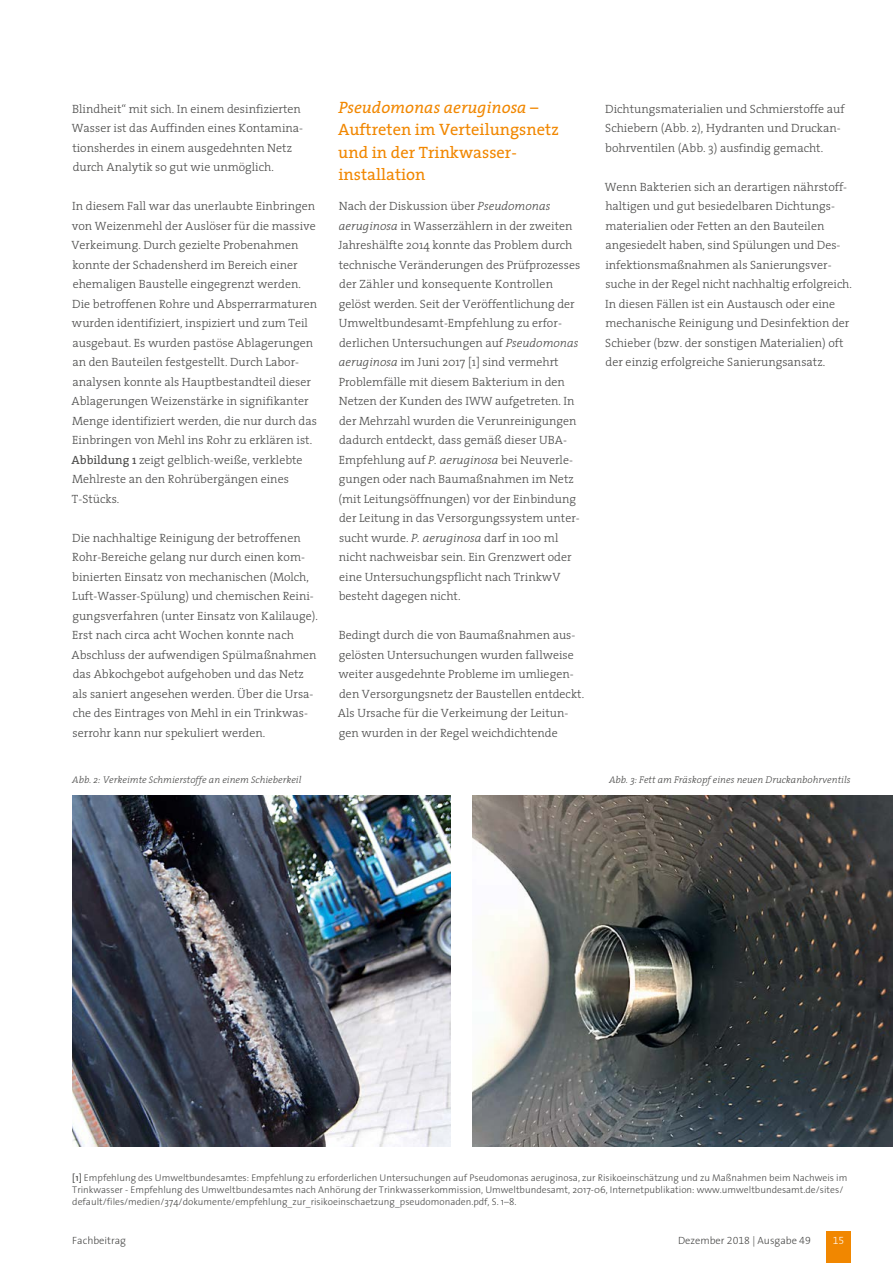
<style>
.page{position:relative;width:893px;height:1263px;background:#fff}
.page>*{position:absolute;margin:0;border:0;box-sizing:border-box;transform-origin:0 0}
.Fliesstext{font:16.5px/22.5px "The Serif 5";color:#f18700}
.Fliesstext-2{font:italic 16.5px "The Serif 5";color:#f18700}
.Fliesstext-3{font:300 12px/19.5px "The Serif 3";color:#494948}
.Fliesstext-4{font:300 10.5px "The Sans 3";color:#494948}
.t1{font:10.5px "The Sans 3 Light Expert";color:#fff}
.t2{font:300 9.75px/12px "The Sans 3";color:#494948}
.Bildunterschrift{font:italic 300 9.75px "The Serif 3";color:#494948}
.s1{font-family:"The Serif 5";font-weight:400}
.s2{font-style:normal}
.s3{font-style:italic}
.s4{font-family:"The Sans 5";font-weight:400}
.s5{font-family:"The Sans 3 Light Expert";font-weight:400}
</style>
<div class="page">
<div style="left:826px;top:1231px;width:24px;height:32px;background:#f18700"></div>
<img style="left:72px;top:795px;width:379px;height:351px">
<img style="left:472px;top:795px;width:421px;height:351px">
<p class="Fliesstext-3" style="left:72px;top:98px;width:233px">Blindheit“ mit sich. In einem desinfizierten Wasser ist das Auffinden eines Kontamina&shy;tionsherdes in einem ausgedehnten Netz durch Analytik so gut wie unmöglich.</p>
<p class="Fliesstext-3" style="left:72px;top:196px;width:247px">In diesem Fall war das unerlaubte Einbringen von Weizenmehl der Auslöser für die massive Verkeimung. Durch gezielte Probenahmen konnte der Schadensherd im Bereich einer ehemaligen Baustelle eingegrenzt werden.<br>Die betroffenen Rohre und Absperrarmaturen wurden identifiziert, inspiziert und zum Teil ausgebaut. Es wurden pastöse Ablagerungen an den Bauteilen festgestellt. Durch Labor&shy;analysen konnte als Hauptbestandteil dieser Ablagerungen Weizenstärke in signifikanter Menge identifiziert werden, die nur durch das Einbringen von Mehl ins Rohr zu erklären ist.<br><span class="s1">Abbildung 1</span> zeigt gelblich-weiße, verklebte Mehlreste an den Rohrübergängen eines T-Stücks.</p>
<p class="Fliesstext-3" style="left:72px;top:527px;width:248px">Die nachhaltige Reinigung der betroffenen Rohr-Bereiche gelang nur durch einen kom&shy;binierten Einsatz von mechanischen (Molch, Luft-Wasser-Spülung) und chemischen Reini&shy;gungsverfahren (unter Einsatz von Kalilauge).<br>Erst nach circa acht Wochen konnte nach Abschluss der aufwendigen Spülmaßnahmen das Abkochgebot aufgehoben und das Netz als saniert angesehen werden. Über die Ursa&shy;che des Eintrages von Mehl in ein Trinkwas&shy;serrohr kann nur spekuliert werden.</p>
<p class="Fliesstext-2" style="left:338px;top:93px;width:202px">Pseudomonas aeruginosa <span class="s2">–</span></p>
<p class="Fliesstext" style="left:338px;top:118px;width:222px">Auftreten im Verteilungsnetz und in der Trinkwasser&shy;installation</p>
<p class="Fliesstext-3" style="left:338px;top:196px;width:243px">Nach der Diskussion über <span class="s3">Pseudomonas aeruginosa</span> in Wasserzählern in der zweiten Jahreshälfte 2014 konnte das Problem durch technische Veränderungen des Prüfprozesses der Zähler und konsequente Kontrollen gelöst werden. Seit der Veröffentlichung der Umweltbundesamt-Empfehlung zu erfor&shy;derlichen Untersuchungen auf <span class="s3">Pseudomonas aeruginosa</span> im Juni 2017 [1] sind vermehrt Problemfälle mit diesem Bakterium in den Netzen der Kunden des IWW aufgetreten. In der Mehrzahl wurden die Verunreinigungen dadurch entdeckt, dass gemäß dieser UBA-Empfehlung auf <span class="s3">P. aeruginosa</span> bei Neuverle&shy;gungen oder nach Baumaßnahmen im Netz (mit Leitungsöffnungen) vor der Einbindung der Leitung in das Versorgungssystem unter&shy;sucht wurde. <span class="s3">P. aeruginosa</span> darf in 100 ml nicht nachweisbar sein. Ein Grenzwert oder eine Untersuchungspflicht nach TrinkwV besteht dagegen nicht.</p>
<p class="Fliesstext-3" style="left:338px;top:625px;width:248px">Bedingt durch die von Baumaßnahmen aus&shy;gelösten Untersuchungen wurden fallweise weiter ausgedehnte Probleme im umliegen&shy;den Versorgungsnetz der Baustellen entdeckt.<br>Als Ursache für die Verkeimung der Leitun&shy;gen wurden in der Regel weichdichtende</p>
<p class="Fliesstext-3" style="left:605px;top:98px;width:241px">Dichtungsmaterialien und Schmierstoffe auf<br>Schiebern (Abb. 2), Hydranten und Druckan&shy;bohrventilen (Abb. 3) ausfindig gemacht.</p>
<p class="Fliesstext-3" style="left:605px;top:176px;width:249px">Wenn Bakterien sich an derartigen nährstoff&shy;haltigen und gut besiedelbaren Dichtungs&shy;materialien oder Fetten an den Bauteilen angesiedelt haben, sind Spülungen und Des&shy;infektionsmaßnahmen als Sanierungsver&shy;suche in der Regel nicht nachhaltig erfolgreich.<br>In diesen Fällen ist ein Austausch oder eine mechanische Reinigung und Desinfektion der Schieber (bzw. der sonstigen Materialien) oft der einzig erfolgreiche Sanierungsansatz.</p>
<p class="Bildunterschrift" style="left:72px;top:772px;width:231px">Abb. 2: Verkeimte Schmierstoffe an einem Schieberkeil</p>
<p class="Bildunterschrift" style="left:609px;top:772px;width:243px">Abb. 3: Fett am Fräskopf eines neuen Druckanbohrventils</p>
<p class="t2" style="left:72px;top:1171px;width:777px"><span class="s4">[1]</span> Empfehlung des Umweltbundesamtes: Empfehlung zu erforderlichen Untersuchungen auf Pseudomonas aeruginosa, zur Risikoeinschätzung und zu Maßnahmen beim Nachweis im<br>Trinkwasser - Empfehlung des Umweltbundesamtes nach Anhörung der Trinkwasserkommission, Umweltbundesamt, 2017-06, Internetpublikation: www.umweltbundesamt.de/sites/ default/files/medien/374/dokumente/empfehlung_zur_risikoeinschaetzung_pseudomonaden.pdf, S. 1–8.</p>
<p class="Fliesstext-4" style="left:678px;top:1231px;width:134px">Dezember <span class="s5">2018</span> | Ausgabe <span class="s5">49</span></p>
<p class="t1" style="left:833px;top:1231px;width:13px">15</p>
<p class="Fliesstext-4" style="left:72px;top:1231px;width:55px">Fachbeitrag</p>
</div>
